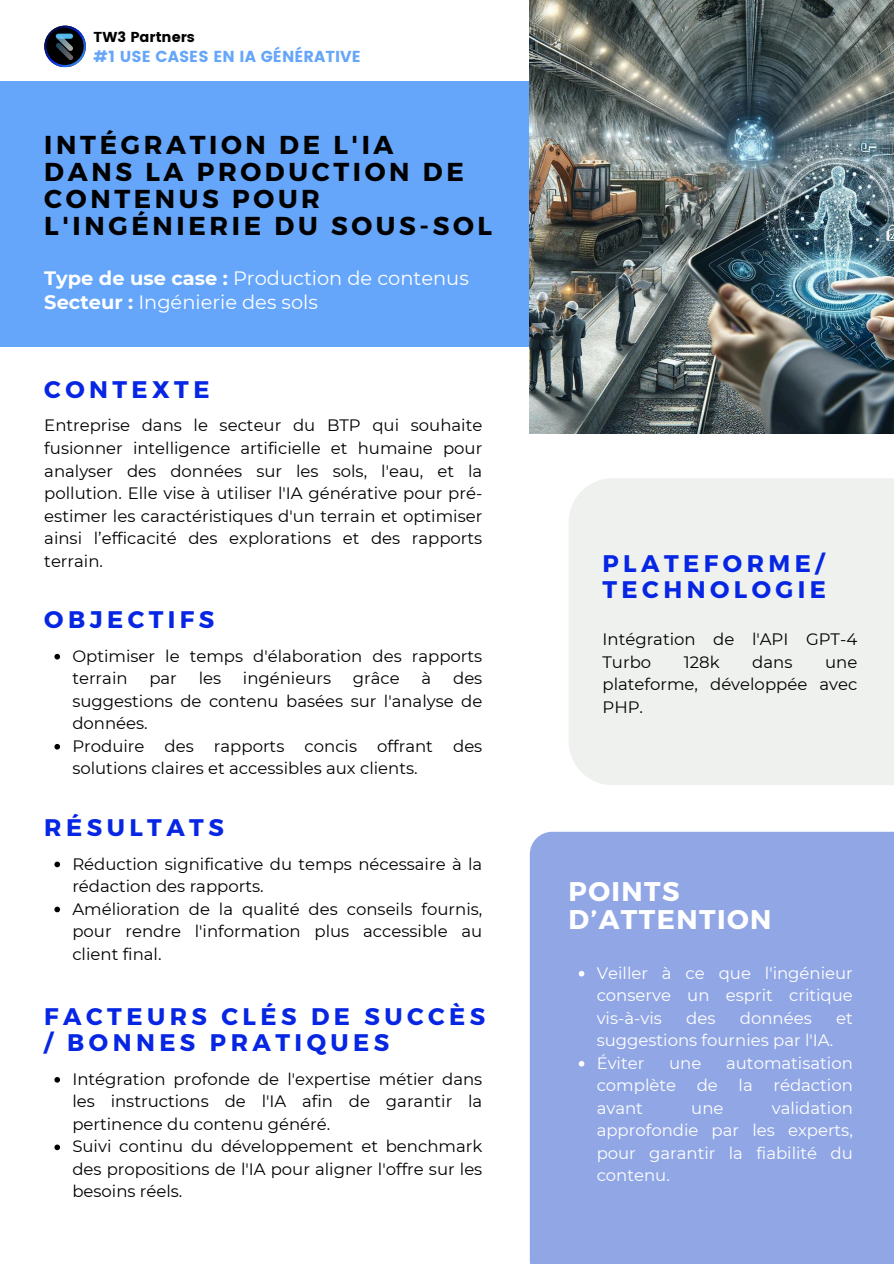
<style>
.page{position:relative;width:894px;height:1264px;background:#fff}
.page>*{position:absolute;margin:0;border:0;box-sizing:border-box;transform-origin:0 0}
.t1{font:700 27px/28.2px "Montserrat";letter-spacing:.055em;color:#fff}
.t2{font:700 25.95px/27px "Montserrat";letter-spacing:.14em;color:#000}
.t3{font:700 24px/25.8px "Montserrat";letter-spacing:.185em;color:#0626e3}
.t4{font:19.35px/23.7px "Montserrat";color:#fff}
.t5{font:16.5px/22.5px "Montserrat";color:#000}
.t6{font:16.5px/22.5px "Montserrat";color:#fff;text-align:justify}
.t7{font:15.9px "Poppins";color:#65a6fa}
.t8{font:14.4px "Poppins";color:#000}
.s1{font-weight:700}
</style>
<div class="page">
<div style="left:0;top:82px;width:614px;height:265px;background:#65a6fa"></div>
<img style="left:529px;top:0;width:364px;height:433px">
<div style="left:569px;top:478px;width:324px;height:307px;background:#eff1ef"></div>
<div style="left:529px;top:831px;width:364px;height:432px;background:#91a7e5"></div>
<svg style="left:54px;top:861px;width:6px;height:6px"></svg>
<svg style="left:54px;top:906px;width:6px;height:6px"></svg>
<svg style="left:54px;top:654px;width:6px;height:5px"></svg>
<svg style="left:54px;top:744px;width:6px;height:5px"></svg>
<svg style="left:578px;top:970px;width:6px;height:6px"></svg>
<svg style="left:578px;top:1060px;width:6px;height:6px"></svg>
<svg style="left:54px;top:1077px;width:6px;height:5px"></svg>
<svg style="left:54px;top:1144px;width:6px;height:6px"></svg>
<svg style="left:44px;top:26px;width:42px;height:41px"></svg>
<img style="left:52px;top:33px;width:26px;height:26px">
<p class="t8" style="left:94px;top:28px;width:103px">TW3 Partners</p>
<p class="t7" style="left:94px;top:47px;width:269px">#1 USE CASES EN IA GÉNÉRATIVE</p>
<h2 class="t2" style="left:44px;top:130px;width:449px">INTÉGRATION DE L'IA<br>DANS LA PRODUCTION DE<br>CONTENUS POUR<br>L'INGÉNIERIE DU SOUS-SOL</h2>
<p class="t4" style="left:44px;top:267px;width:426px"><span class="s1">Type de use case :</span> Production de contenus<br><span class="s1">Secteur :</span> Ingénierie des sols</p>
<h3 class="t3" style="left:44px;top:375px;width:167px">CONTEXTE</h3>
<p class="t5" style="left:44px;top:414px;width:439px;text-align:justify">Entreprise dans le secteur du BTP qui souhaite fusionner intelligence artificielle et humaine pour analyser des données sur les sols, l'eau, et la pollution. Elle vise à utiliser l'IA générative pour pré&shy;estimer les caractéristiques d'un terrain et optimiser ainsi l’efficacité des explorations et des rapports terrain.</p>
<h3 class="t3" style="left:44px;top:605px;width:171px">OBJECTIFS</h3>
<p class="t5" style="left:72px;top:644px;width:411px">Optimiser le temps d'élaboration des rapports terrain</p>
<p class="t5" style="left:72px;top:667px;width:411px;text-indent:380px">des suggestions de contenu basées sur l'analyse de données.<br>Produire des rapports concis offrant des solutions claires et accessibles aux clients.</p>
<p class="t5" style="left:149px;top:667px;width:29px">par</p>
<p class="t5" style="left:199px;top:667px;width:24px">les</p>
<p class="t5" style="left:243px;top:667px;width:90px">ingénieurs</p>
<p class="t5" style="left:353px;top:667px;width:48px">grâce</p>
<p class="t5" style="left:421px;top:667px;width:11px">à</p>
<h3 class="t3" style="left:44px;top:813px;width:181px">RÉSULTATS</h3>
<p class="t5" style="left:72px;top:852px;width:411px">Réduction significative du temps nécessaire à la rédaction des rapports.<br>Amélioration de la qualité des conseils fournis, pour rendre l'information plus accessible au client final.</p>
<h3 class="t3" style="left:44px;top:1002px;width:442px">FACTEURS CLÉS DE SUCCÈS / BONNES PRATIQUES</h3>
<p class="t5" style="left:72px;top:1067px;width:411px">Intégration profonde de l'expertise métier dans les instructions de l'IA afin de garantir la pertinence du contenu généré.<br>Suivi continu du développement et benchmark des propositions de l'IA pour aligner l'offre sur les besoins réels.</p>
<h3 class="t3" style="left:602px;top:549px;width:225px">PLATEFORME/<br>TECHNOLOGIE</h3>
<p class="t5" style="left:602px;top:628px;width:256px">Intégration de l'API GPT-4<br>Turbo</p>
<p class="t5" style="left:683px;top:650px;width:37px">128k</p>
<p class="t5" style="left:752px;top:650px;width:42px">dans</p>
<p class="t5" style="left:602px;top:650px;width:256px;text-align:justify;text-indent:222px">une plateforme, développée avec PHP.</p>
<h1 class="t1" style="left:568px;top:875px;width:204px">POINTS<br>D’ATTENTION</h1>
<p class="t6" style="left:596px;top:961px;width:257px">Veiller à ce que l'ingénieur conserve un esprit critique vis-à-vis</p>
<p class="t6" style="left:686px;top:1006px;width:31px">des</p>
<p class="t6" style="left:739px;top:1006px;width:73px">données</p>
<p class="t6" style="left:836px;top:1006px;width:18px">et</p>
<p class="t6" style="left:596px;top:1029px;width:238px">suggestions fournies par l'IA.<br>Éviter</p>
<p class="t6" style="left:669px;top:1051px;width:34px">une</p>
<p class="t6" style="left:726px;top:1051px;width:128px">automatisation</p>
<p class="t6" style="left:596px;top:1074px;width:81px">complète</p>
<p class="t6" style="left:696px;top:1074px;width:23px">de</p>
<p class="t6" style="left:738px;top:1074px;width:16px">la</p>
<p class="t6" style="left:773px;top:1074px;width:81px">rédaction</p>
<p class="t6" style="left:596px;top:1096px;width:48px">avant</p>
<p class="t6" style="left:691px;top:1096px;width:34px">une</p>
<p class="t6" style="left:596px;top:1096px;width:258px;text-indent:175px">validation approfondie par les experts, pour garantir la fiabilité du contenu.</p>
</div>
